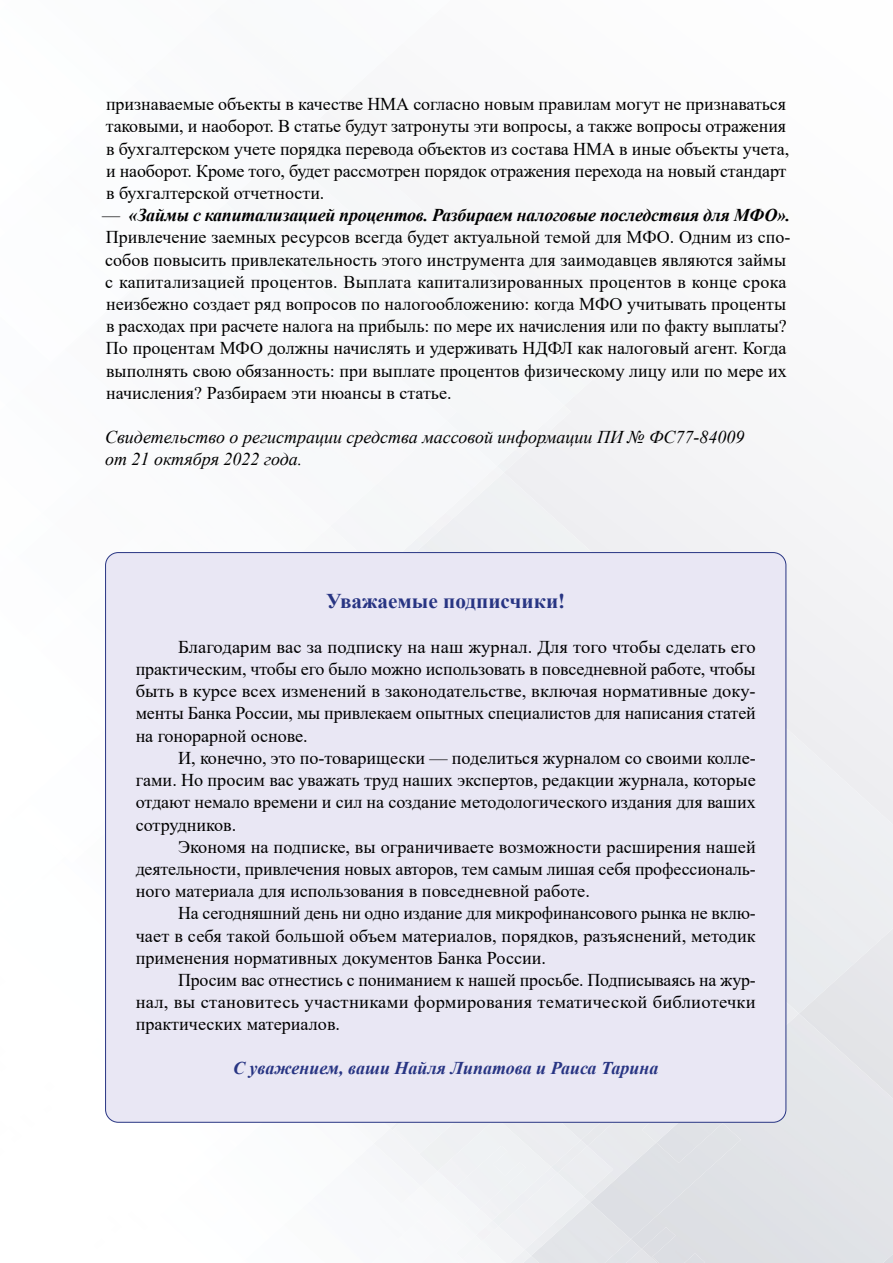
<style>
.page{position:relative;width:893px;height:1263px;background:#fff}
.page>*{position:absolute;margin:0;border:0;box-sizing:border-box;transform-origin:0 0}
.t1{font:700 21px "Times New Roman";color:#283583}
.t2{font:18px/22.2px "Times New Roman";color:#000;text-align:justify}
.t3{font:italic 18px/22.2px "Times New Roman";color:#000}
.t4{font:italic 700 18px "Times New Roman";color:#283583}
.s1{font-weight:700;font-style:italic}
</style>
<div class="page">
<div style="left:571px;top:355px;width:322px;height:658px;background:#f4f4f6"></div>
<div style="left:564px;top:327px;width:37px;height:78px;background:#f5f5f7"></div>
<div style="left:504px;top:472px;width:103px;height:80px;background:#eff0f3"></div>
<div style="left:786px;top:714px;width:41px;height:299px;background:#edeef0"></div>
<div style="left:826px;top:764px;width:56px;height:225px;background:#edeef0"></div>
<div style="left:881px;top:813px;width:12px;height:126px;background:#edeef2"></div>
<img style="left:741px;top:825px;width:58px;height:321px">
<div style="left:631px;top:1123px;width:110px;height:116px;background:#dee1e5"></div>
<img style="left:587px;top:1123px;width:99px;height:79px">
<div style="left:457px;top:262px;width:107px;height:204px;background:#f5f7f8"></div>
<div style="left:380px;top:421px;width:117px;height:131px;background:#f4f6f8"></div>
<img style="left:581px;top:1123px;width:49px;height:17px">
<img style="left:631px;top:1239px;width:11px;height:10px">
<img style="left:631px;top:1249px;width:26px;height:14px">
<div style="left:539px;top:1202px;width:92px;height:61px;background:#e3e4e8"></div>
<img style="left:531px;top:1196px;width:59px;height:60px">
<div style="left:380px;top:267px;width:67px;height:259px;background:#f6f7f9"></div>
<div style="left:558px;top:1146px;width:55px;height:50px;background:#ecedf0"></div>
<img style="left:551px;top:1123px;width:30px;height:44px">
<img style="left:499px;top:1173px;width:84px;height:77px">
<div style="left:438px;top:1123px;width:113px;height:97px;background:#eff1f3"></div>
<div style="left:455px;top:1146px;width:71px;height:63px;background:#eff2f4"></div>
<img style="left:482px;top:1226px;width:42px;height:37px">
<div style="left:421px;top:1171px;width:71px;height:64px;background:#f1f2f5"></div>
<img style="left:475px;top:1187px;width:5px;height:37px">
<div style="left:392px;top:1123px;width:86px;height:31px;background:#eff1f3"></div>
<img style="left:475px;top:1235px;width:7px;height:6px">
<img style="left:482px;top:1241px;width:24px;height:22px">
<img style="left:374px;top:1143px;width:47px;height:43px">
<img style="left:421px;top:1186px;width:54px;height:49px">
<img style="left:374px;top:1161px;width:45px;height:25px">
<img style="left:421px;top:1202px;width:42px;height:33px">
<img style="left:421px;top:1220px;width:23px;height:15px">
<img style="left:390px;top:1123px;width:59px;height:5px">
<div style="left:106px;top:553px;width:680px;height:569px;background:#e9e7f4;border-radius:13px"></div>
<p class="t2" style="left:106px;top:93px;width:685px;text-align:left">признаваемые объекты в качестве НМА согласно новым правилам могут не признаваться таковыми, и наоборот. В статье будут затронуты эти вопросы, а также вопросы отражения в бухгалтерском учете порядка перевода объектов из состава НМА в иные объекты учета, и наоборот. Кроме того, будет рассмотрен порядок отражения перехода на новый стандарт в бухгалтерской отчетности.</p>
<p class="t2" style="left:102px;top:204px;width:690px;text-align:left">— <span class="s1">«Займы с капитализацией процентов. Разбираем налоговые последствия для МФО».<br></span>Привлечение заемных ресурсов всегда будет актуальной темой для МФО. Одним из спо&shy;собов повысить привлекательность этого инструмента для заимодавцев являются займы с капитализацией процентов. Выплата капитализированных процентов в конце срока неизбежно создает ряд вопросов по налогообложению: когда МФО учитывать проценты в расходах при расчете налога на прибыль: по мере их начисления или по факту выплаты?<br>По процентам МФО должны начислять и удерживать НДФЛ как налоговый агент. Когда выполнять свою обязанность: при выплате процентов физическому лицу или по мере их начисления? Разбираем эти нюансы в статье.</p>
<p class="t3" style="left:105px;top:426px;width:641px">Свидетельство о регистрации средства массовой информации ПИ № ФС77-84009 от 21 октября 2022 года.</p>
<p class="t1" style="left:326px;top:586px;width:241px">Уважаемые подписчики!</p>
<p class="t2" style="left:136px;top:635px;width:622px;text-indent:43px">Благодарим вас за подписку на наш журнал. Для того чтобы сделать его практическим, чтобы его было можно использовать в повседневной работе, чтобы быть в курсе всех изменений в законодательстве, включая нормативные доку&shy;менты Банка России, мы привлекаем опытных специалистов для написания статей на гонорарной основе.</p>
<p class="t2" style="left:136px;top:746px;width:622px;text-indent:43px">И, конечно, это -по-товарищески — поделиться журналом со своими колле&shy;гами. Но просим вас уважать труд наших экспертов, редакции журнала, которые отдают немало времени и сил на создание методологического издания для ваших сотрудников.</p>
<p class="t2" style="left:136px;top:835px;width:622px;text-indent:43px">Экономя на подписке, вы ограничиваете возможности расширения нашей деятельности, привлечения новых авторов, тем самым лишая себя профессиональ&shy;ного материала для использования в повседневной работе.</p>
<p class="t2" style="left:136px;top:901px;width:622px;text-indent:43px">На сегодняшний день ни одно издание для микрофинансового рынка не вклю&shy;чает в себя такой большой объем материалов, порядков, разъяснений, методик применения нормативных документов Банка России.</p>
<p class="t2" style="left:136px;top:968px;width:622px;text-indent:43px">Просим вас отнестись с пониманием к нашей просьбе. Подписываясь на жур&shy;нал, вы становитесь участниками формирования тематической библиотечки практических материалов.</p>
<p class="t4" style="left:233px;top:1055px;width:427px">С уважением, ваши Найля Липатова и Раиса Тарина</p>
</div>
